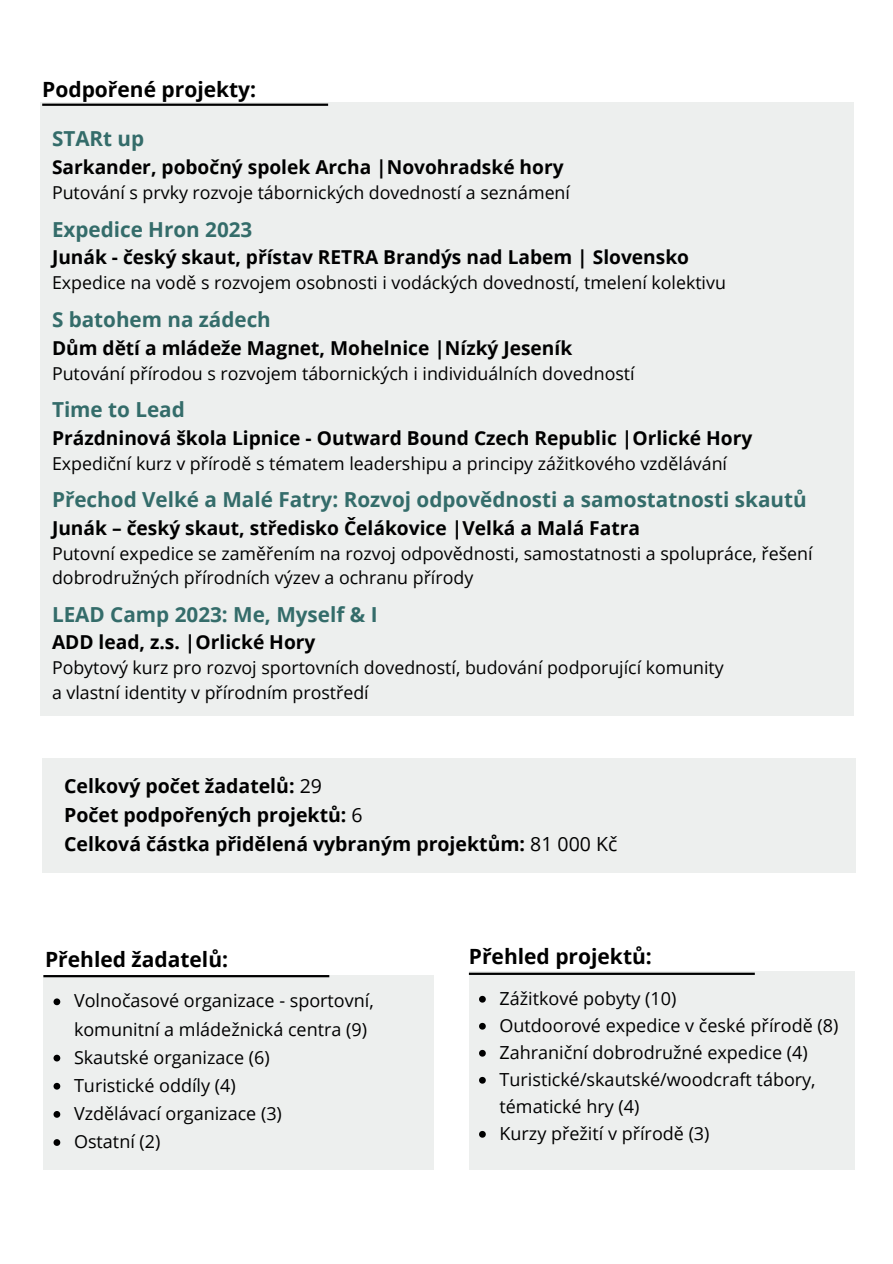
<style>
.page{position:relative;width:893px;height:1264px;background:#fff}
.page>*{position:absolute;margin:0;border:0;box-sizing:border-box;transform-origin:0 0}
.t1{font:700 21px "Open Sans";color:#000}
.t2{font:700 20.7px "Open Sans";color:#346c6a}
.t3{font:700 19.5px "Open Sans";color:#000}
.t4{font:700 19.2px "Open Sans";color:#000}
.t5{font:18px/28.2px "Open Sans";color:#000}
.t6{font:17.85px/24.3px "Open Sans";color:#000}
.t7{font:17.7px "Open Sans";color:#000}
.s1{font-weight:400}
</style>
<div class="page">
<div style="left:42px;top:758px;width:813px;height:114px;background:#edefee"></div>
<div style="left:40px;top:102px;width:813px;height:613px;background:#edefee"></div>
<div style="left:43px;top:975px;width:391px;height:194px;background:#edefee"></div>
<svg style="left:54px;top:998px;width:6px;height:7px"></svg>
<svg style="left:54px;top:1054px;width:6px;height:7px"></svg>
<svg style="left:54px;top:1082px;width:6px;height:7px"></svg>
<svg style="left:54px;top:1111px;width:6px;height:6px"></svg>
<svg style="left:54px;top:1139px;width:6px;height:6px"></svg>
<div style="left:469px;top:971px;width:385px;height:198px;background:#edefee"></div>
<svg style="left:479px;top:995px;width:6px;height:7px"></svg>
<svg style="left:479px;top:1022px;width:6px;height:7px"></svg>
<svg style="left:479px;top:1049px;width:6px;height:7px"></svg>
<svg style="left:479px;top:1076px;width:6px;height:7px"></svg>
<svg style="left:479px;top:1130px;width:6px;height:7px"></svg>
<hr style="left:42px;top:104px;width:286px;height:2px;background:#000">
<hr style="left:43px;top:975px;width:286px;height:2px;background:#000">
<hr style="left:469px;top:972px;width:285px;height:2px;background:#000">
<p class="t1" style="left:42px;top:74px;width:215px">Podpořené projekty:</p>
<p class="t2" style="left:52px;top:124px;width:94px">STARt up</p>
<p class="t4" style="left:52px;top:153px;width:513px">Sarkander, pobočný spolek Archa |Novohradské hory</p>
<p class="t6" style="left:52px;top:179px;width:519px">Putování s prvky rozvoje tábornických dovedností a seznámení</p>
<p class="t2" style="left:52px;top:214px;width:202px">Expedice Hron 2023</p>
<p class="t4" style="left:52px;top:244px;width:638px">Junák - český skaut, přístav RETRA Brandýs nad Labem | Slovensko</p>
<p class="t6" style="left:52px;top:270px;width:675px">Expedice na vodě s rozvojem osobnosti i vodáckých dovedností, tmelení kolektivu</p>
<p class="t2" style="left:52px;top:305px;width:220px">S batohem na zádech</p>
<p class="t4" style="left:52px;top:334px;width:521px">Dům dětí a mládeže Magnet, Mohelnice |Nízký Jeseník</p>
<p class="t6" style="left:52px;top:361px;width:584px">Putování přírodou s rozvojem tábornických i individuálních dovedností</p>
<p class="t2" style="left:52px;top:395px;width:134px">Time to Lead</p>
<p class="t4" style="left:52px;top:424px;width:702px">Prázdninová škola Lipnice - Outward Bound Czech Republic |Orlické Hory</p>
<p class="t6" style="left:52px;top:451px;width:676px">Expediční kurz v přírodě s tématem leadershipu a principy zážitkového vzdělávání</p>
<p class="t2" style="left:52px;top:485px;width:756px">Přechod Velké a Malé Fatry: Rozvoj odpovědnosti a samostatnosti skautů</p>
<p class="t4" style="left:52px;top:514px;width:589px">Junák – český skaut, středisko Čelákovice |Velká a Malá Fatra</p>
<p class="t6" style="left:52px;top:541px;width:762px">Putovní expedice se zaměřením na rozvoj odpovědnosti, samostatnosti a spolupráce, řešení dobrodružných přírodních výzev a ochranu přírody</p>
<p class="t2" style="left:52px;top:599px;width:327px">LEAD Camp 2023: Me, Myself &amp; I</p>
<p class="t4" style="left:52px;top:629px;width:265px">ADD lead, z.s. |Orlické Hory</p>
<p class="t7" style="left:52px;top:655px;width:673px">Pobytový kurz pro rozvoj sportovních dovedností, budování podporující komunity</p>
<p class="t7" style="left:52px;top:680px;width:318px">a vlastní identity v přírodním prostředí</p>
<p class="t3" style="left:64px;top:772px;width:259px">Celkový počet žadatelů: <span class="s1">29</span></p>
<p class="t3" style="left:64px;top:801px;width:300px">Počet podpořených projektů: <span class="s1">6</span></p>
<p class="t3" style="left:64px;top:830px;width:554px">Celková částka přidělená vybraným projektům: <span class="s1">81 000 Kč</span></p>
<p class="t1" style="left:45px;top:944px;width:184px">Přehled žadatelů:</p>
<p class="t1" style="left:469px;top:941px;width:184px">Přehled projektů:</p>
<p class="t5" style="left:74px;top:986px;width:301px">Volnočasové organizace - sportovní, komunitní a mládežnická centra (9)</p>
<p class="t5" style="left:74px;top:1042px;width:197px">Skautské organizace (6)</p>
<p class="t5" style="left:74px;top:1070px;width:163px">Turistické oddíly (4)</p>
<p class="t5" style="left:74px;top:1098px;width:209px">Vzdělávací organizace (3)</p>
<p class="t5" style="left:74px;top:1127px;width:88px">Ostatní (2)</p>
<p class="t5" style="left:499px;top:983px;width:178px">Zážitkové pobyty (10)</p>
<p class="t5" style="left:499px;top:1010px;width:340px">Outdoorové expedice v české přírodě (8)</p>
<p class="t5" style="left:499px;top:1037px;width:310px">Zahraniční dobrodružné expedice (4)</p>
<p class="t5" style="left:499px;top:1065px;width:318px;line-height:27px">Turistické/skautské/woodcraft tábory, tématické hry (4)</p>
<p class="t5" style="left:499px;top:1118px;width:211px">Kurzy přežití v přírodě (3)</p>
</div>
